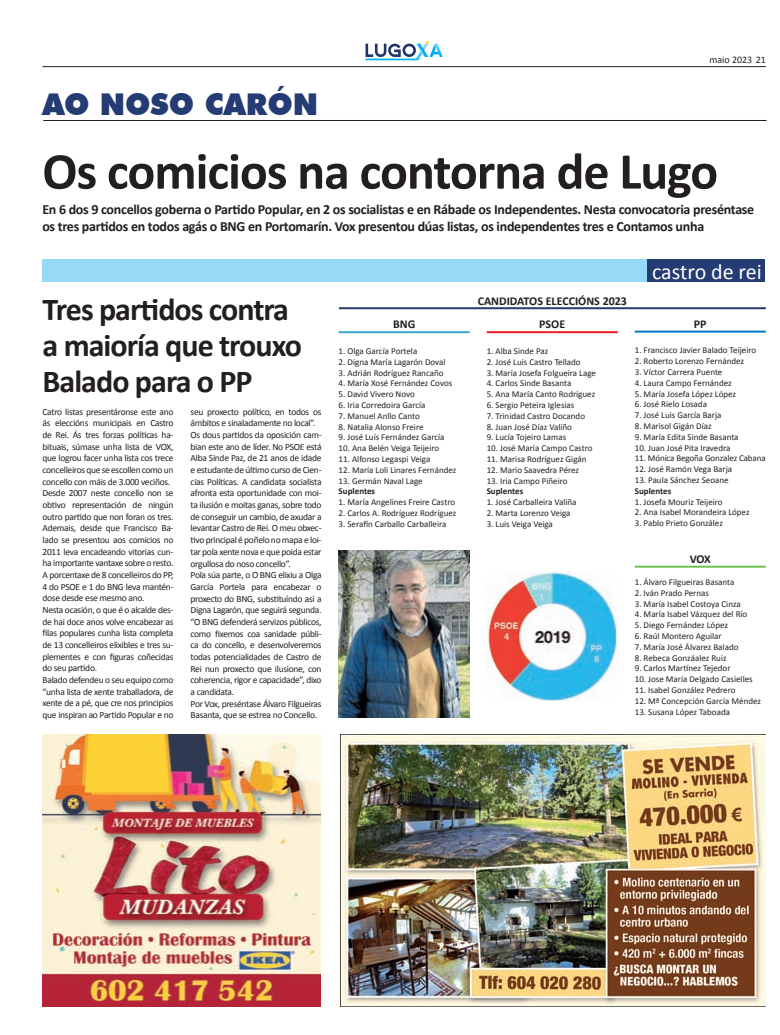
<style>
.page{position:relative;width:780px;height:1035px;background:#fff}
.page>*{position:absolute;margin:0;border:0;box-sizing:border-box;transform-origin:0 0}
.t1{font:700 52px "Calibri";letter-spacing:-.02em;color:#231f20}
.t2{font:700 32px/36px "Calibri";letter-spacing:-.03em;color:#231f20}
.t3{font:900 30px "Futura BT";color:#253b73}
.t4{font:22px "Calibri";letter-spacing:-.005em;color:#fff}
.t5{font:700 14px/16.8px "Calibri";letter-spacing:-.02em;color:#231f20}
.t6{font:700 12px "Calibri";color:#231f20}
.t7{font:10px "Calibri";color:#231f20}
.t8{font:9.5px/11.7px "Calibri";letter-spacing:-.03em;color:#231f20}
.t9{font:9px "Calibri";color:#231f20}
.t10{font:700 9px "Calibri";color:#231f20}
</style>
<div class="page">
<svg style="left:365px;top:41px;width:78px;height:19px"></svg>
<hr style="left:43px;top:66px;width:722px;height:1px;background:#231f20">
<hr style="left:43px;top:120px;width:723px;height:1px;background:#231f20">
<div style="left:43px;top:259px;width:721px;height:22px;background:#97daf8"></div>
<div style="left:647px;top:259px;width:117px;height:22px;background:#253b73"></div>
<img style="left:486px;top:571px;width:131px;height:130px">
<hr style="left:338px;top:331px;width:131px;height:2px;background:#38a9d1">
<hr style="left:486px;top:331px;width:131px;height:2px;background:#ee1d23">
<hr style="left:634px;top:331px;width:131px;height:2px;background:#007ac1">
<hr style="left:339px;top:307px;width:426px;height:2px;background:#253b73">
<img style="left:338px;top:550px;width:131px;height:167px">
<hr style="left:634px;top:566px;width:131px;height:2px;background:#70bf54">
<img style="left:43px;top:734px;width:277px;height:272px">
<img style="left:340px;top:734px;width:425px;height:272px">
<p class="t7" style="left:709px;top:54px;width:58px">maio 2023 21</p>
<h3 class="t3" style="left:43px;top:86px;width:277px">AO NOSO CARÓN</h3>
<h1 class="t1" style="left:42px;top:139px;width:677px">Os comicios na contorna de Lugo</h1>
<p class="t5" style="left:42px;top:200px;width:713px">En 6 dos 9 concellos goberna o Partido Popular, en 2 os socialistas e en Rábade os Independentes. Nesta convocatoria preséntase os tres partidos en todos agás o BNG en Portomarín. Vox presentou dúas listas, os independentes tres e Contamos unha</p>
<h3 class="t4" style="left:652px;top:258px;width:111px">castro de rei</h3>
<h2 class="t2" style="left:43px;top:289px;width:261px">Tres partidos contra a maioría que trouxo<br>Balado para o PP</h2>
<p class="t8" style="left:43px;top:405px;width:132px">Catro listas presentáronse este ano ás eleccións municipais en Castro de Rei. Ás tres forzas políticas ha&shy;bituais, súmase unha lista de VOX, que logrou facer unha lista cos trece concelleiros que se escollen como un concello con máis de 3.000 veciños.<br>Desde 2007 neste concello non se obtivo representación de ningún outro partido que non foran os tres.<br>Ademais, desde que Francisco Ba&shy;lado se presentou aos comicios no 2011 leva encadeando vitorias cun&shy;ha importante vantaxe sobre o resto.<br>A porcentaxe de 8 concelleiros do PP, 4 do PSOE e 1 do BNG leva mantén&shy;dose desde ese mesmo ano.<br>Nesta ocasión, o que é o alcalde des&shy;de hai doce anos volve encabezar as filas populares cunha lista completa de 13 concelleiros elixibles e tres su&shy;plementes e con figuras coñecidas do seu partido.<br>Balado defendeu o seu equipo como “unha lista de xente traballadora, de xente de a pé, que cre nos principios que inspiran ao Partido Popular e no</p>
<p class="t8" style="left:190px;top:405px;width:132px">seu proxecto político, en todos os ámbitos e sinaladamente no local”.<br>Os dous partidos da oposición cam&shy;bian este ano de líder. No PSOE está Alba Sinde Paz, de 21 anos de idade e estudante de último curso de Cien&shy;cias Políticas. A candidata socialista afronta esta oportunidade con moi&shy;ta ilusión e moitas ganas, sobre todo de conseguir un cambio, de axudar a levantar Castro de Rei. O meu obxec&shy;tivo principal é poñelo no mapa e loi&shy;tar pola xente nova e que poida estar orgullosa do noso concello”.<br>Pola súa parte, o O BNG elixiu a Olga García Portela para encabezar o proxecto do BNG, substituíndo así a Digna Lagarón, que seguirá segunda. “O BNG defenderá servizos públicos, como fixemos coa sanidade públi&shy;ca do concello, e desenvolveremos todas potencialidades de Castro de Rei nun proxecto que ilusione, con coherencia, rigor e capacidade”, dixo a candidata.<br>Por Vox, preséntase Álvaro Filgueiras Basanta, que se estrea no Concello.</p>
<p class="t6" style="left:393px;top:317px;width:24px">BNG</p>
<p class="t9" style="left:338px;top:345px;width:80px">1. Olga García Portela</p>
<p class="t9" style="left:338px;top:356px;width:108px">2. Digna María Lagarón Doval</p>
<p class="t9" style="left:338px;top:367px;width:106px">3. Adrián Rodríguez Rancaño</p>
<p class="t9" style="left:338px;top:378px;width:115px">4. María Xosé Fernández Covos</p>
<p class="t9" style="left:338px;top:388px;width:78px">5. David Vivero Novo</p>
<p class="t9" style="left:338px;top:399px;width:88px">6. Iria Corredoira García</p>
<p class="t9" style="left:338px;top:410px;width:83px">7. Manuel Anllo Canto</p>
<p class="t9" style="left:338px;top:421px;width:86px">8. Natalia Alonso Freire</p>
<p class="t9" style="left:338px;top:432px;width:107px">9. José Luís Fernández García</p>
<p class="t9" style="left:338px;top:442px;width:102px">10. Ana Belén Veiga Teijeiro</p>
<p class="t9" style="left:338px;top:453px;width:93px">11. Alfonso Legaspi Veiga</p>
<p class="t9" style="left:338px;top:464px;width:119px">12. María Loli Linares Fernández</p>
<p class="t9" style="left:338px;top:475px;width:86px">13. Germán Naval Lage</p>
<p class="t10" style="left:338px;top:486px;width:38px">Suplentes</p>
<p class="t9" style="left:338px;top:496px;width:118px">1. María Angelines Freire Castro</p>
<p class="t9" style="left:338px;top:507px;width:119px">2. Carlos A. Rodríguez Rodríguez</p>
<p class="t9" style="left:338px;top:518px;width:109px">3. Serafín Carballo Carballeira</p>
<p class="t6" style="left:477px;top:294px;width:151px">CANDIDATOS ELECCIÓNS 2023</p>
<p class="t6" style="left:539px;top:317px;width:28px">PSOE</p>
<p class="t9" style="left:486px;top:345px;width:63px">1. Alba Sinde Paz</p>
<p class="t9" style="left:486px;top:356px;width:95px">2. José Luis Castro Tellado</p>
<p class="t9" style="left:486px;top:367px;width:111px">3. María Josefa Folgueira Lage</p>
<p class="t9" style="left:486px;top:378px;width:86px">4. Carlos Sinde Basanta</p>
<p class="t9" style="left:486px;top:388px;width:110px">5. Ana María Canto Rodríguez</p>
<p class="t9" style="left:486px;top:399px;width:89px">6. Sergio Peteira Iglesias</p>
<p class="t9" style="left:486px;top:410px;width:100px">7. Trinidad Castro Docando</p>
<p class="t9" style="left:486px;top:421px;width:87px">8. Juan José Díaz Valiño</p>
<p class="t9" style="left:486px;top:432px;width:81px">9. Lucía Tojeiro Lamas</p>
<p class="t9" style="left:486px;top:442px;width:107px">10. José María Campo Castro</p>
<p class="t9" style="left:486px;top:453px;width:101px">11. Marisa Rodríguez Gigán</p>
<p class="t9" style="left:486px;top:464px;width:94px">12. Mario Saavedra Pérez</p>
<p class="t9" style="left:486px;top:475px;width:82px">13. Iria Campo Piñeiro</p>
<p class="t10" style="left:486px;top:486px;width:38px">Suplentes</p>
<p class="t9" style="left:486px;top:496px;width:91px">1. José Carballeira Valiña</p>
<p class="t9" style="left:486px;top:507px;width:85px">2. Marta Lorenzo Veiga</p>
<p class="t9" style="left:486px;top:518px;width:68px">3. Luis Veiga Veiga</p>
<p class="t6" style="left:693px;top:316px;width:14px">PP</p>
<p class="t9" style="left:634px;top:345px;width:123px">1. Francisco Javier Balado Teijeiro</p>
<p class="t9" style="left:634px;top:356px;width:111px">2. Roberto Lorenzo Fernández</p>
<p class="t9" style="left:634px;top:366px;width:89px">3. Víctor Carrera Puente</p>
<p class="t9" style="left:634px;top:377px;width:98px">4. Laura Campo Fernández</p>
<p class="t9" style="left:634px;top:388px;width:103px">5. María Josefa López López</p>
<p class="t9" style="left:634px;top:399px;width:74px">6. José Rielo Losada</p>
<p class="t9" style="left:634px;top:410px;width:88px">7. José Luis García Barja</p>
<p class="t9" style="left:634px;top:420px;width:78px">8. Marisol Gigán Díaz</p>
<p class="t9" style="left:634px;top:431px;width:105px">9. María Edita Sinde Basanta</p>
<p class="t9" style="left:634px;top:442px;width:97px">10. Juan José Pita Iravedra</p>
<p class="t9" style="left:634px;top:453px;width:132px">11. Mónica Begoña Gonzalez Cabana</p>
<p class="t9" style="left:634px;top:464px;width:99px">12. José Ramón Vega Barja</p>
<p class="t9" style="left:634px;top:474px;width:95px">13. Paula Sánchez Seoane</p>
<p class="t10" style="left:634px;top:485px;width:38px">Suplentes</p>
<p class="t9" style="left:634px;top:496px;width:89px">1. Josefa Mouriz Teijeiro</p>
<p class="t9" style="left:634px;top:507px;width:116px">2. Ana Isabel Morandeira López</p>
<p class="t9" style="left:634px;top:518px;width:90px">3. Pablo Prieto González</p>
<p class="t6" style="left:689px;top:551px;width:23px">VOX</p>
<p class="t9" style="left:634px;top:576px;width:101px">1. Álvaro Filgueiras Basanta</p>
<p class="t9" style="left:634px;top:587px;width:76px">2. Iván Prado Pernas</p>
<p class="t9" style="left:634px;top:598px;width:108px">3. María Isabel Costoya Cinza</p>
<p class="t9" style="left:634px;top:609px;width:114px">4. María Isabel Vázquez del Río</p>
<p class="t9" style="left:634px;top:619px;width:95px">5. Diego Fernández López</p>
<p class="t9" style="left:634px;top:630px;width:88px">6. Raúl Montero Aguilar</p>
<p class="t9" style="left:634px;top:641px;width:105px">7. María José Álvarez Balado</p>
<p class="t9" style="left:634px;top:652px;width:93px">8. Rebeca Gonzáalez Ruiz</p>
<p class="t9" style="left:634px;top:663px;width:97px">9. Carlos Martínez Tejedor</p>
<p class="t9" style="left:634px;top:673px;width:119px">10. Jose María Delgado Casielles</p>
<p class="t9" style="left:634px;top:684px;width:102px">11. Isabel González Pedrero</p>
<p class="t9" style="left:634px;top:695px;width:128px">12. Mª Concepción García Méndez</p>
<p class="t9" style="left:634px;top:706px;width:97px">13. Susana López Taboada</p>
</div>
